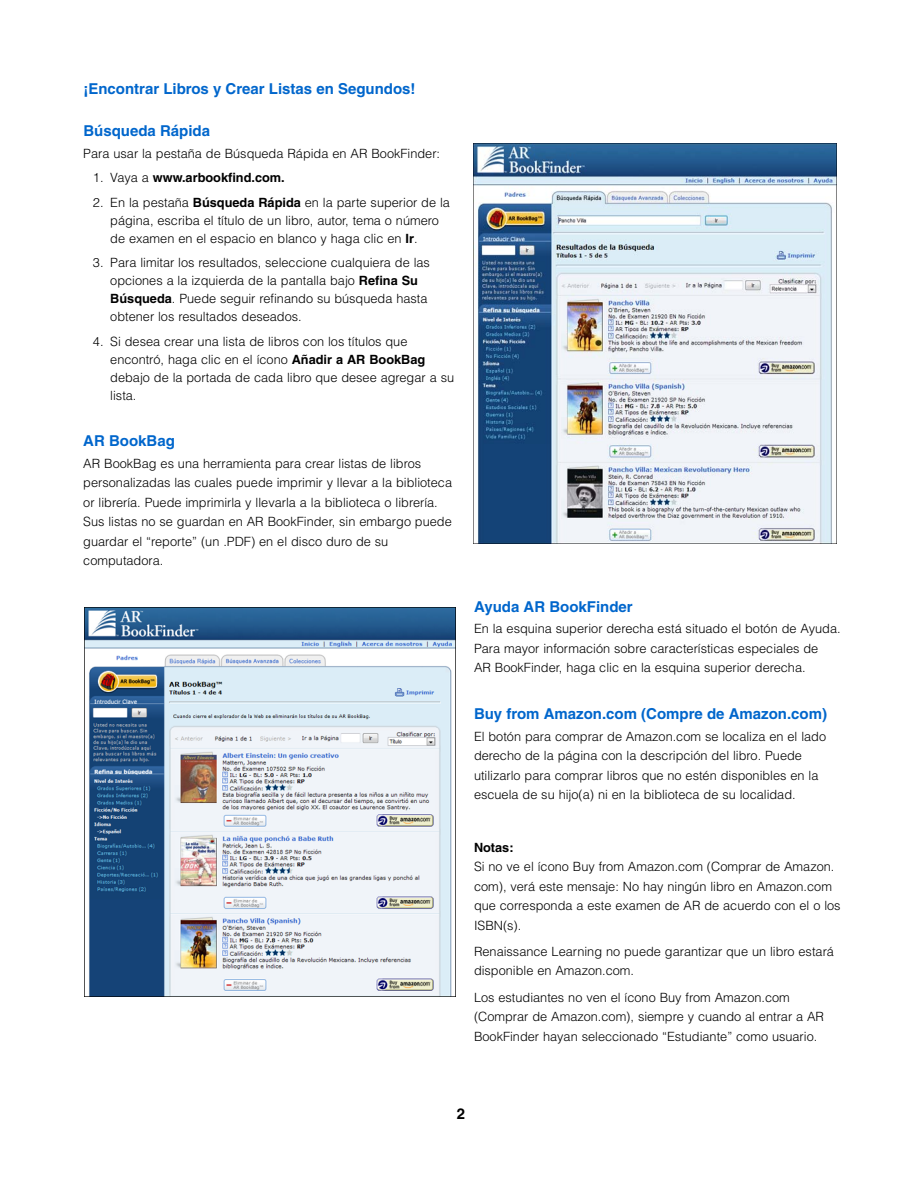
<style>
.page{position:relative;width:918px;height:1188px;background:#fff}
.page>*{position:absolute;margin:0;border:0;box-sizing:border-box;transform-origin:0 0}
.t1{font:700 15px "Helvetica";color:#06c}
.t2{font:700 15px "Helvetica";color:#000}
.t3{font:300 12.75px/19.5px "Helvetica";color:#000}
.t4{font:700 12.75px "Helvetica";color:#000}
.s1{font-weight:300}
.s2{font-weight:700}
</style>
<div class="page">
<img style="left:474px;top:144px;width:362px;height:399px">
<img style="left:84px;top:608px;width:372px;height:389px">
<p class="t1" style="left:83px;top:80px;width:334px">¡Encontrar Libros y Crear Listas en Segundos!</p>
<p class="t1" style="left:83px;top:122px;width:128px">Búsqueda Rápida</p>
<p class="t3" style="left:83px;top:143px;width:358px">Para usar la pestaña de Búsqueda Rápida en AR BookFinder:</p>
<p class="t4" style="left:93px;top:170px;width:193px"><span class="s1">1. Vaya a</span> www.arbookfind.com.</p>
<p class="t3" style="left:110px;top:193px;width:341px;line-height:18px;text-indent:-17px">2. En la pestaña <span class="s2">Búsqueda Rápida</span> en la parte superior de la página, escriba el título de un libro, autor, tema o número de examen en el espacio en blanco y haga clic en <span class="s2">Ir</span>.</p>
<p class="t3" style="left:110px;top:254px;width:321px;line-height:18px;text-indent:-17px">3. Para limitar los resultados, seleccione cualquiera de las opciones a la izquierda de la pantalla bajo <span class="s2">Refina Su Búsqueda</span>. Puede seguir refinando su búsqueda hasta obtener los resultados deseados.</p>
<p class="t3" style="left:110px;top:332px;width:345px;line-height:18px;text-indent:-17px">4. Si desea crear una lista de libros con los títulos que encontró, haga clic en el ícono <span class="s2">Añadir a AR BookBag </span>debajo de la portada de cada libro que desee agregar a su lista.</p>
<p class="t1" style="left:83px;top:432px;width:93px">AR BookBag</p>
<p class="t3" style="left:83px;top:453px;width:370px">AR BookBag es una herramienta para crear listas de libros personalizadas las cuales puede imprimir y llevar a la biblioteca or librería. Puede imprimirla y llevarla a la biblioteca o librería.<br>Sus listas no se guardan en AR BookFinder, sin embargo puede guardar el “reporte” (un .PDF) en el disco duro de su computadora.</p>
<p class="t1" style="left:474px;top:597px;width:160px">Ayuda AR BookFinder</p>
<p class="t3" style="left:474px;top:619px;width:368px">En la esquina superior derecha está situado el botón de Ayuda.<br>Para mayor información sobre características especiales de<br>AR BookFinder, haga clic en la esquina superior derecha.</p>
<p class="t1" style="left:474px;top:704px;width:355px">Buy from Amazon.com (Compre de Amazon.com)</p>
<p class="t3" style="left:474px;top:726px;width:354px">El botón para comprar de Amazon.com se localiza en el lado derecho de la página con la descripción del libro. Puede utilizarlo para comprar libros que no estén disponibles en la escuela de su hijo(a) ni en la biblioteca de su localidad.</p>
<p class="t4" style="left:474px;top:839px;width:41px">Notas:</p>
<p class="t3" style="left:474px;top:857px;width:368px">Si no ve el ícono Buy from Amazon.com (Comprar de Amazon. com), verá este mensaje: No hay ningún libro en Amazon.com que corresponda a este examen de AR de acuerdo con el o los ISBN(s).</p>
<p class="t3" style="left:474px;top:941px;width:362px">Renaissance Learning no puede garantizar que un libro estará disponible en Amazon.com.</p>
<p class="t3" style="left:474px;top:987px;width:352px">Los estudiantes no ven el ícono Buy from Amazon.com (Comprar de Amazon.com), siempre y cuando al entrar a AR<br>BookFinder hayan seleccionado “Estudiante” como usuario.</p>
<p class="t2" style="left:457px;top:1104px;width:10px">2</p>
</div>
